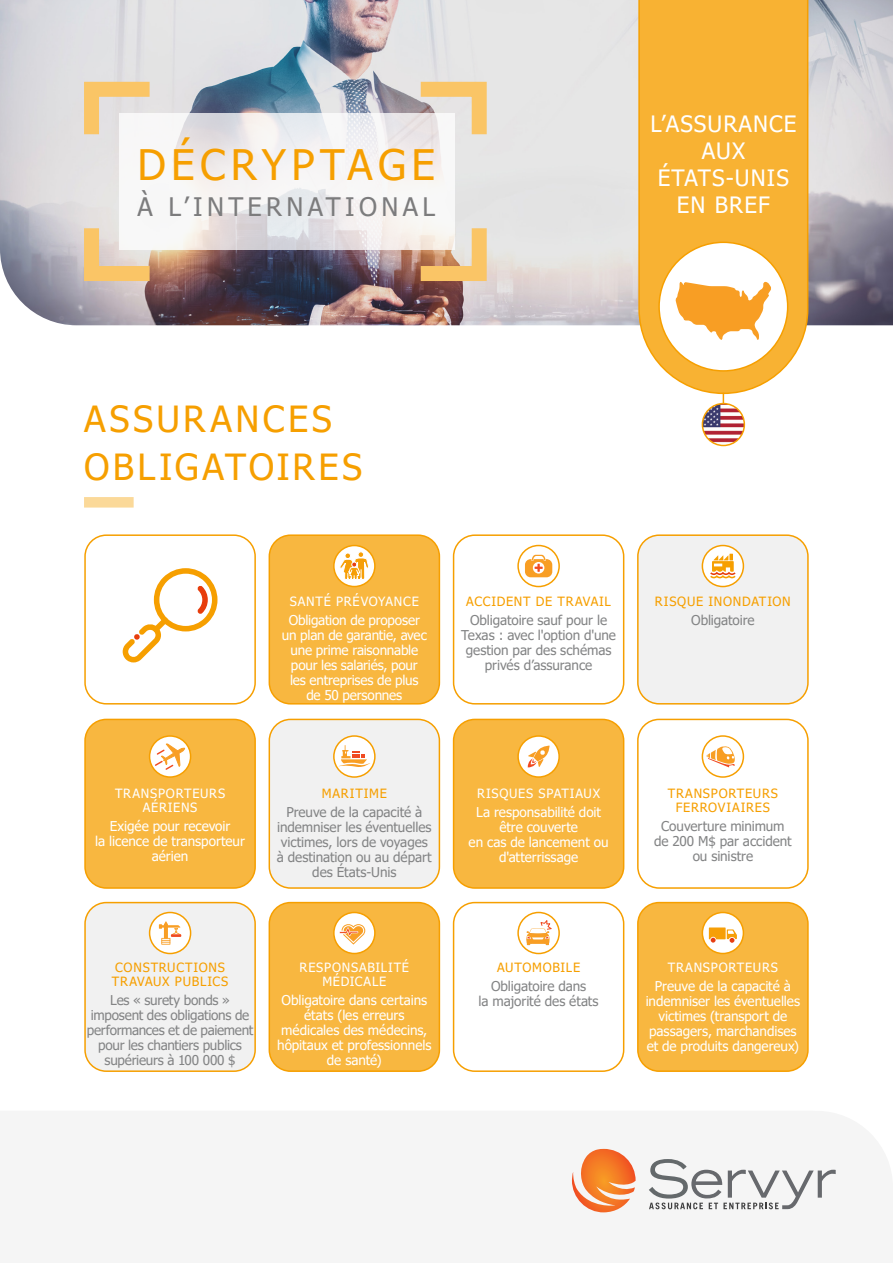
<style>
.page{position:relative;width:893px;height:1263px;background:#fff}
.page>*{position:absolute;margin:0;border:0;box-sizing:border-box;transform-origin:0 0}
._1_-_Titre{font:42px "Tahoma";letter-spacing:.13em;color:#f69f00}
._2-_Titre_copie_2{font:36px/48px "Tahoma";letter-spacing:.095em;color:#f69f00}
._1_-_Titre_copie{font:25.5px "Tahoma";letter-spacing:.17em;color:#7c7c7d}
._2_-_titre{font:22.5px/27px "Tahoma";letter-spacing:.05em;color:#fff;text-align:center}
.txt_C{font:13.5px/15px "Tahoma";letter-spacing:-.005em;color:#fff;text-align:center}
.txt_C-2{font:13.5px/15px "Tahoma";letter-spacing:-.01em;color:#838485;text-align:center}
._4_-_titre{font:12.75px/13.5px "Tahoma";letter-spacing:.06em;color:#f69f00}
._4_-_titre-2{font:12.75px/13.5px "Tahoma";letter-spacing:.06em;color:#fff;text-align:center}
</style>
<div class="page">
<img style="left:0;top:0;width:893px;height:325px">
<svg style="left:119px;top:113px;width:335px;height:136px;fill:#f6f2f2"></svg>
<div style="left:84px;top:497px;width:50px;height:11px;background:#fbd999"></div>
<svg style="left:649px;top:1159px;width:187px;height:50px"></svg>
<svg style="left:572px;top:1149px;width:64px;height:64px"></svg>
<svg style="left:638px;top:0;width:170px;height:394px;background:#f8b63d"></svg>
<div style="left:659px;top:242px;width:129px;height:129px;background:#fff;border-radius:50%"></div>
<svg style="left:675px;top:282px;width:96px;height:58px"></svg>
<img style="left:702px;top:404px;width:42px;height:41px;border-radius:21px">
<div style="left:702px;top:403px;width:43px;height:43px;border:2px solid #f69f00;border-radius:50%"></div>
<svg style="left:77px;top:74px;width:88px;height:75px"></svg>
<svg style="left:406px;top:213px;width:88px;height:75px"></svg>
<svg style="left:77px;top:213px;width:88px;height:75px"></svg>
<svg style="left:406px;top:74px;width:88px;height:75px;background:#e8dac4"></svg>
<div style="left:85px;top:902px;width:170px;height:169px;background:#f1f1f1;border-radius:21px"></div>
<div style="left:84px;top:902px;width:172px;height:170px;border:2px solid #f69f00;border-radius:21px"></div>
<div style="left:150px;top:912px;width:41px;height:41px;background:#fff;border-radius:50%"></div>
<svg style="left:159px;top:921px;width:22px;height:24px"></svg>
<div style="left:149px;top:912px;width:42px;height:42px;border:2px solid #f69f00;border-radius:50%"></div>
<div style="left:269px;top:719px;width:170px;height:169px;background:#f1f1f1;border-radius:21px"></div>
<div style="left:269px;top:719px;width:171px;height:170px;border:2px solid #f69f00;border-radius:21px"></div>
<div style="left:334px;top:736px;width:41px;height:41px;background:#fff;border-radius:50%"></div>
<svg style="left:338px;top:745px;width:32px;height:23px"></svg>
<div style="left:333px;top:735px;width:43px;height:43px;border:2px solid #f69f00;border-radius:50%"></div>
<div style="left:269px;top:902px;width:170px;height:169px;background:#f8b740;border-radius:21px"></div>
<div style="left:269px;top:902px;width:171px;height:170px;border:2px solid #f69f00;border-radius:21px"></div>
<div style="left:334px;top:912px;width:41px;height:41px;background:#fff;border-radius:50%"></div>
<svg style="left:339px;top:924px;width:26px;height:20px"></svg>
<div style="left:333px;top:912px;width:43px;height:42px;border:2px solid #f69f00;border-radius:50%"></div>
<div style="left:454px;top:719px;width:170px;height:169px;background:#f8b740;border-radius:21px"></div>
<div style="left:453px;top:719px;width:171px;height:170px;border:2px solid #f69f00;border-radius:21px"></div>
<div style="left:518px;top:736px;width:41px;height:41px;background:#fff;border-radius:50%"></div>
<svg style="left:528px;top:746px;width:21px;height:21px"></svg>
<div style="left:517px;top:735px;width:43px;height:43px;border:2px solid #f69f00;border-radius:50%"></div>
<div style="left:453px;top:902px;width:171px;height:170px;border:2px solid #f69f00;border-radius:21px"></div>
<svg style="left:526px;top:920px;width:26px;height:26px"></svg>
<div style="left:517px;top:912px;width:43px;height:42px;border:2px solid #f69f00;border-radius:50%"></div>
<div style="left:638px;top:902px;width:170px;height:169px;background:#f8b740;border-radius:21px"></div>
<div style="left:637px;top:902px;width:172px;height:170px;border:2px solid #f69f00;border-radius:21px"></div>
<div style="left:702px;top:912px;width:41px;height:41px;background:#fff;border-radius:50%"></div>
<svg style="left:709px;top:927px;width:28px;height:16px"></svg>
<div style="left:702px;top:912px;width:42px;height:42px;border:2px solid #f69f00;border-radius:50%"></div>
<div style="left:453px;top:534px;width:171px;height:170px;border:2px solid #f69f00;border-radius:21px"></div>
<svg style="left:518px;top:545px;width:41px;height:41px"></svg>
<svg style="left:525px;top:555px;width:27px;height:22px"></svg>
<div style="left:517px;top:545px;width:43px;height:42px;border:2px solid #f69f00;border-radius:50%"></div>
<div style="left:85px;top:719px;width:170px;height:169px;background:#f8b740;border-radius:21px"></div>
<div style="left:84px;top:719px;width:172px;height:170px;border:2px solid #f69f00;border-radius:21px"></div>
<svg style="left:150px;top:736px;width:41px;height:41px"></svg>
<svg style="left:155px;top:743px;width:30px;height:27px"></svg>
<div style="left:149px;top:735px;width:42px;height:43px;border:2px solid #f69f00;border-radius:50%"></div>
<div style="left:637px;top:719px;width:172px;height:170px;border:2px solid #f69f00;border-radius:21px"></div>
<svg style="left:707px;top:746px;width:28px;height:21px"></svg>
<div style="left:702px;top:735px;width:42px;height:43px;border:2px solid #f69f00;border-radius:50%"></div>
<div style="left:638px;top:535px;width:170px;height:169px;background:#f1f1f1;border-radius:21px"></div>
<div style="left:637px;top:534px;width:172px;height:170px;border:2px solid #f69f00;border-radius:21px"></div>
<div style="left:702px;top:545px;width:41px;height:41px;background:#fff;border-radius:50%"></div>
<svg style="left:710px;top:554px;width:26px;height:24px"></svg>
<div style="left:702px;top:545px;width:42px;height:42px;border:2px solid #f69f00;border-radius:50%"></div>
<div style="left:269px;top:535px;width:170px;height:169px;background:#f8b740;border-radius:21px"></div>
<div style="left:269px;top:534px;width:171px;height:170px;border:2px solid #f69f00;border-radius:21px"></div>
<svg style="left:334px;top:545px;width:41px;height:41px"></svg>
<svg style="left:339px;top:551px;width:30px;height:30px"></svg>
<div style="left:333px;top:545px;width:43px;height:42px;border:2px solid #f69f00;border-radius:50%"></div>
<svg style="left:122px;top:568px;width:96px;height:95px"></svg>
<div style="left:84px;top:534px;width:172px;height:170px;border:2px solid #f69f00;border-radius:21px"></div>
<p class="_1_-_Titre" style="left:137px;top:137px;width:299px">DÉCRYPTAGE</p>
<p class="_1_-_Titre_copie" style="left:137px;top:190px;width:299px">À L’INTERNATIONAL</p>
<p class="_2_-_titre" style="left:650px;top:112px;width:148px">L’ASSURANCE<br>AUX<br>ÉTATS-UNIS<br>EN BREF</p>
<p class="_2-_Titre_copie_2" style="left:84px;top:397px;width:280px">ASSURANCES<br>OBLIGATOIRES</p>
<p class="_4_-_titre-2" style="left:290px;top:595px;width:130px">SANTÉ PRÉVOYANCE</p>
<p class="txt_C" style="left:282px;top:614px;width:147px">Obligation de proposer un plan de garantie, avec une prime raisonnable pour les salariés, pour les entreprises de plus de 50 personnes</p>
<p class="_4_-_titre" style="left:466px;top:595px;width:146px">ACCIDENT DE TRAVAIL</p>
<p class="txt_C-2" style="left:461px;top:614px;width:156px">Obligatoire sauf pour le<br>Texas : avec l'option d'une gestion par des schémas privés d’assurance</p>
<p class="_4_-_titre" style="left:655px;top:595px;width:137px">RISQUE INONDATION</p>
<p class="txt_C-2" style="left:691px;top:614px;width:65px">Obligatoire</p>
<p class="_4_-_titre-2" style="left:115px;top:787px;width:112px">TRANSPORTEURS<br>AÉRIENS</p>
<p class="txt_C" style="left:95px;top:819px;width:151px">Exigée pour recevoir<br>la licence de transporteur aérien</p>
<p class="_4_-_titre" style="left:322px;top:787px;width:67px">MARITIME</p>
<p class="txt_C-2" style="left:277px;top:806px;width:156px">Preuve de la capacité à indemniser les éventuelles victimes, lors de voyages à destination ou au départ des États-Unis</p>
<p class="_4_-_titre" style="left:112px;top:961px;width:118px">CONSTRUCTIONS<br>TRAVAUX PUBLICS</p>
<p class="txt_C-2" style="left:87px;top:993px;width:168px">Les « surety bonds » imposent des obligations de performances et de paiement pour les chantiers publics supérieurs à 100 000 $</p>
<p class="_4_-_titre-2" style="left:300px;top:961px;width:111px">RESPONSABILITÉ<br>MÉDICALE</p>
<p class="txt_C" style="left:277px;top:993px;width:156px">Obligatoire dans certains états (les erreurs médicales des médecins, hôpitaux et professionnels de santé)</p>
<p class="_4_-_titre-2" style="left:477px;top:787px;width:124px">RISQUES SPATIAUX</p>
<p class="txt_C" style="left:469px;top:806px;width:141px">La responsabilité doit être couverte<br>en cas de lancement ou d'atterrissage</p>
<p class="_4_-_titre" style="left:497px;top:961px;width:85px">AUTOMOBILE</p>
<p class="txt_C-2" style="left:479px;top:980px;width:122px">Obligatoire dans<br>la majorité des états</p>
<p class="_4_-_titre" style="left:668px;top:787px;width:112px;text-align:center">TRANSPORTEURS<br>FERROVIAIRES</p>
<p class="txt_C-2" style="left:654px;top:819px;width:139px">Couverture minimum de 200 M$ par accident ou sinistre</p>
<p class="_4_-_titre-2" style="left:668px;top:961px;width:112px">TRANSPORTEURS</p>
<p class="txt_C" style="left:646px;top:980px;width:156px">Preuve de la capacité à indemniser les éventuelles victimes (transport de passagers, marchandises et de produits dangereux)</p>
</div>
